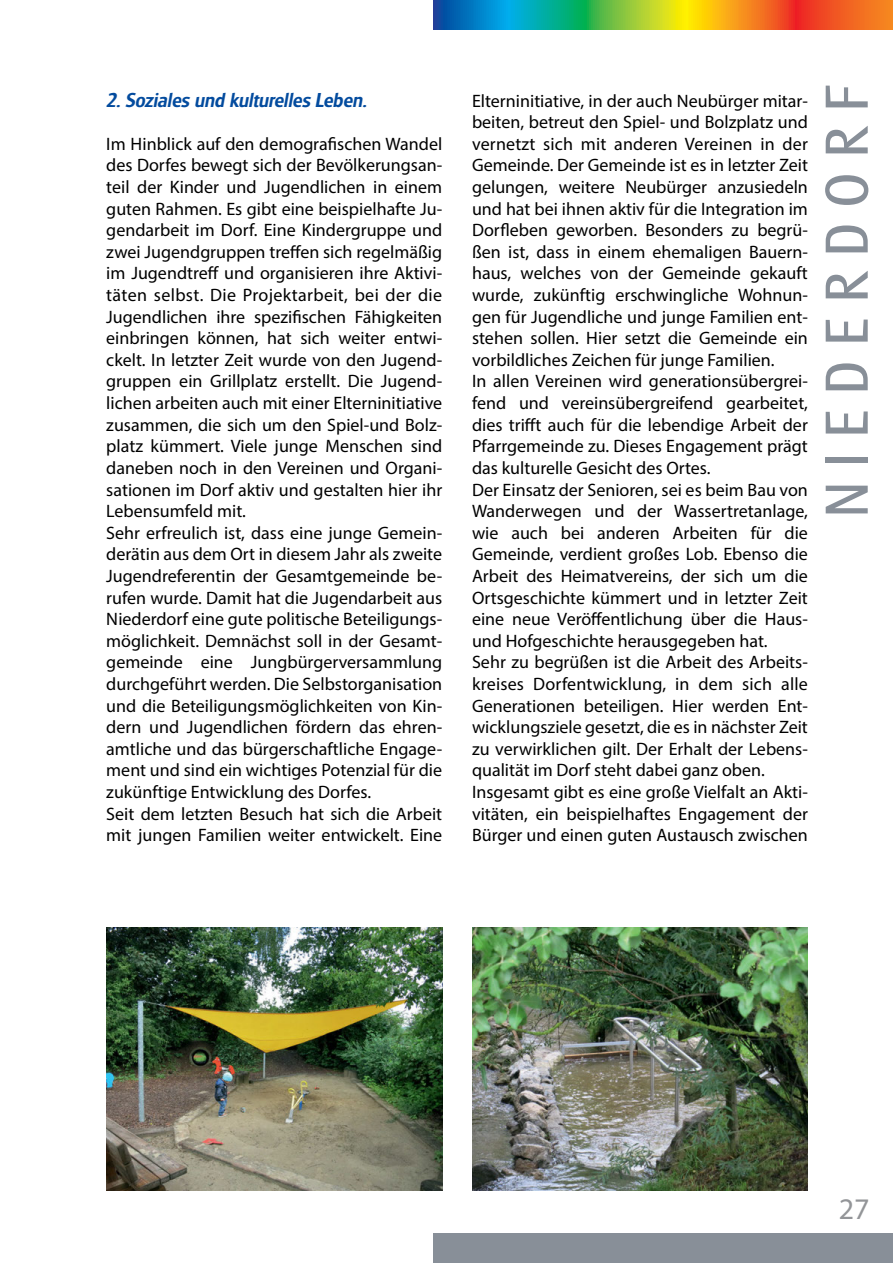
<style>
.page{position:relative;width:893px;height:1263px;background:#fff}
.page>*{position:absolute;margin:0;border:0;box-sizing:border-box;transform-origin:0 0}
.t1{font:63px "Glasgow RR";letter-spacing:.26em;color:#888f98}
.t2{font:30px "Myriad Pro";color:#939598}
.t3{font:italic 500 21px "Glasgow";color:#034b9e}
.t4{font:18px/21.6px "Myriad Pro";color:#000}
</style>
<div class="page">
<div style="left:433px;top:1233px;width:460px;height:30px;background:#888f98"></div>
<svg style="left:433px;top:0;width:460px;height:30px;background:#909451"></svg>
<img style="left:472px;top:927px;width:336px;height:264px">
<img style="left:106px;top:927px;width:336px;height:264px">
<p class="t3" style="left:106px;top:88px;width:262px">2. Soziales und kulturelles Leben.</p>
<h1 class="t1" style="left:812px;top:111px;width:27px;rotate:-90deg">f</h1>
<p class="t4" style="left:106px;top:133px;width:337px">Im Hinblick auf den demografischen Wandel des Dorfes bewegt sich der Bevölkerungsan&shy;teil der Kinder und Jugendlichen in einem guten Rahmen. Es gibt eine beispielhafte Ju&shy;gendarbeit im Dorf. Eine Kindergruppe und zwei Jugendgruppen treffen sich regelmäßig im Jugendtreff und organisieren ihre Aktivi&shy;täten selbst. Die Projektarbeit, bei der die Jugendlichen ihre spezifischen Fähigkeiten einbringen können, hat sich weiter entwi&shy;ckelt. In letzter Zeit wurde von den Jugend&shy;gruppen ein Grillplatz erstellt. Die Jugend&shy;lichen arbeiten auch mit einer Elterninitiative zusammen, die sich um den Spiel-und Bolz&shy;platz kümmert. Viele junge Menschen sind daneben noch in den Vereinen und Organi&shy;sationen im Dorf aktiv und gestalten hier ihr Lebensumfeld mit.<br>Sehr erfreulich ist, dass eine junge Gemein&shy;derätin aus dem Ort in diesem Jahr als zweite Jugendreferentin der Gesamtgemeinde be&shy;rufen wurde. Damit hat die Jugendarbeit aus Niederdorf eine gute politische Beteiligungs&shy;möglichkeit. Demnächst soll in der Gesamt&shy;gemeinde eine Jungbürgerversammlung durchgeführt werden. Die Selbstorganisation und die Beteiligungsmöglichkeiten von Kin&shy;dern und Jugendlichen fördern das ehren&shy;amtliche und das bürgerschaftliche Engage&shy;ment und sind ein wichtiges Potenzial für die zukünftige Entwicklung des Dorfes.<br>Seit dem letzten Besuch hat sich die Arbeit mit jungen Familien weiter entwickelt. Eine</p>
<p class="t4" style="left:472px;top:90px;width:337px">Elterninitiative, in der auch Neubürger mitar&shy;beiten, betreut den Spiel- und Bolzplatz und vernetzt sich mit anderen Vereinen in der Gemeinde. Der Gemeinde ist es in letzter Zeit gelungen, weitere Neubürger anzusiedeln und hat bei ihnen aktiv für die Integration im Dorfleben geworben. Besonders zu begrü&shy;ßen ist, dass in einem ehemaligen Bauern&shy;haus, welches von der Gemeinde gekauft wurde, zukünftig erschwingliche Wohnun&shy;gen für Jugendliche und junge Familien ent&shy;stehen sollen. Hier setzt die Gemeinde ein vorbildliches Zeichen für junge Familien.<br>In allen Vereinen wird generationsübergrei&shy;fend und vereinsübergreifend gearbeitet, dies trifft auch für die lebendige Arbeit der Pfarrgemeinde zu. Dieses Engagement prägt das kulturelle Gesicht des Ortes.<br>Der Einsatz der Senioren, sei es beim Bau von Wanderwegen und der Wassertretanlage, wie auch bei anderen Arbeiten für die Gemeinde, verdient großes Lob. Ebenso die Arbeit des Heimatvereins, der sich um die Ortsgeschichte kümmert und in letzter Zeit eine neue Veröffentlichung über die Haus&shy;und Hofgeschichte herausgegeben hat.<br>Sehr zu begrüßen ist die Arbeit des Arbeits&shy;kreises Dorfentwicklung, in dem sich alle Generationen beteiligen. Hier werden Ent&shy;wicklungsziele gesetzt, die es in nächster Zeit zu verwirklichen gilt. Der Erhalt der Lebens&shy;qualität im Dorf steht dabei ganz oben.<br>Insgesamt gibt es eine große Vielfalt an Akti&shy;vitäten, ein beispielhaftes Engagement der Bürger und einen guten Austausch zwischen</p>
<h1 class="t1" style="left:812px;top:517px;width:378px;rotate:-90deg">Nieder dor</h1>
<h2 class="t2" style="left:839px;top:1190px;width:32px">27</h2>
</div>
